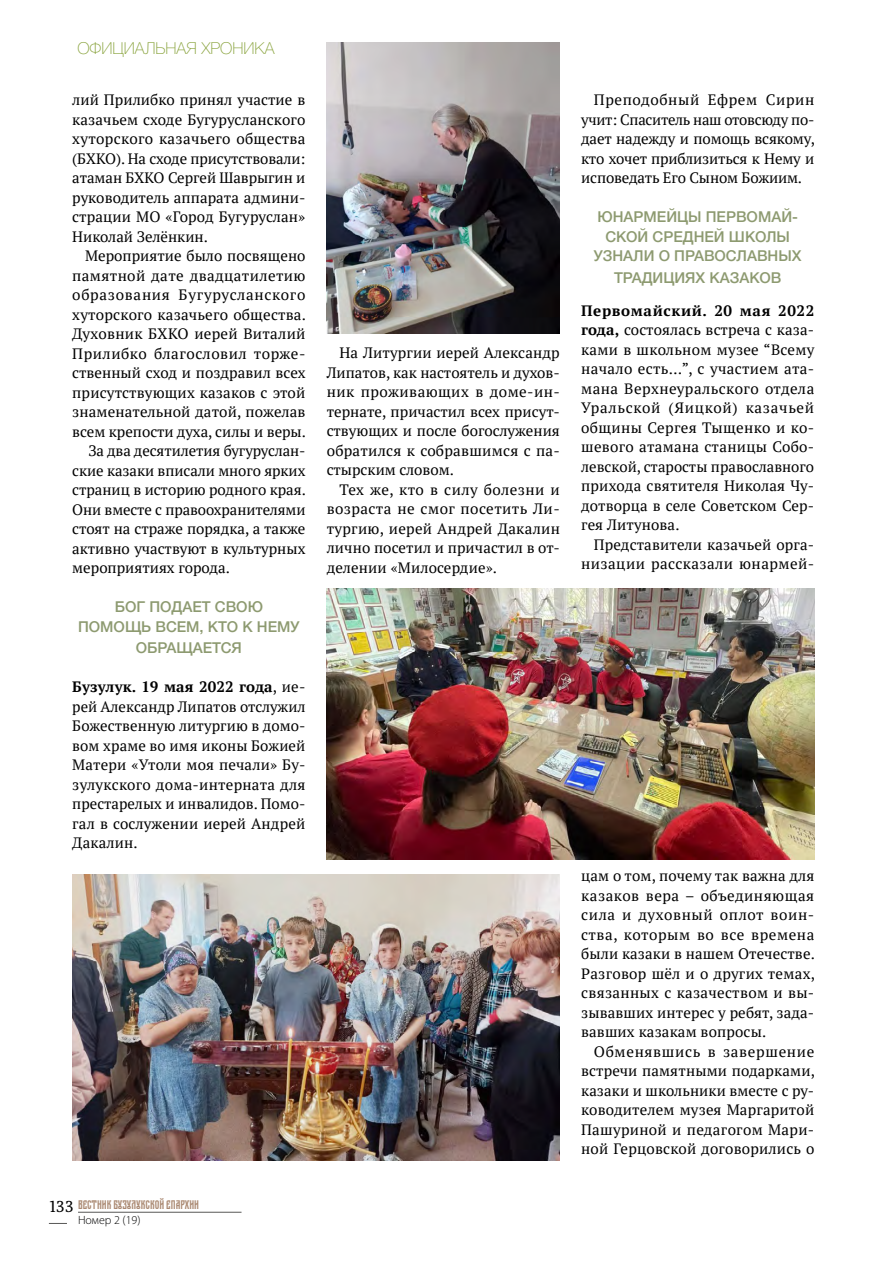
<style>
.page{position:relative;width:893px;height:1263px;background:#fff}
.page>*{position:absolute;margin:0;border:0;box-sizing:border-box;transform-origin:0 0}
.t1{font:100 16.5px "Helvetica Neue LTW1 G";color:#89a33d}
.t2{font:15px/19.5px "PT Serif";letter-spacing:.005em;color:#000;text-align:justify}
.t3{font:500 15px/19.5px "Helvetica Neue LTW1 G";color:#8d9a70;text-align:center}
.t4{font:15px "PT Serif";letter-spacing:.045em;color:#000}
.t5{font:15px "PT Serif";letter-spacing:.025em;color:#000}
.t6{font:15px "PT Serif";letter-spacing:.035em;color:#000}
.t7{font:12.45px "Dobrozrachniy";color:#ab8a73}
.t8{font:300 12px "Myriad Pro";color:#000}
.s1{font-weight:700}
.s2{font-family:"Gregor";font-size:15.75px;color:#000}
</style>
<div class="page">
<svg style="left:49px;top:1223px;width:18px;height:1px"></svg>
<hr style="left:78px;top:1212px;width:164px;height:1px;background:#575756">
<img style="left:72px;top:875px;width:488px;height:286px">
<img style="left:327px;top:42px;width:233px;height:292px">
<img style="left:327px;top:589px;width:487px;height:270px">
<p class="t1" style="left:77px;top:38px;width:199px">ОФИЦИАЛЬНАЯ ХРОНИКА</p>
<p class="t2" style="left:72px;top:90px;width:235px">лий Прилибко принял участие в казачьем сходе Бугурусланского хуторского казачьего общества (БХКО). На сходе присутствовали: атаман БХКО Сергей Шаврыгин и руководитель аппарата админи&shy;страции МО «Город Бугуруслан» Николай Зелёнкин.</p>
<p class="t2" style="left:85px;top:246px;width:222px">Мероприятие было посвящено</p>
<p class="t5" style="left:72px;top:266px;width:235px">памятной дате двадцатилетию</p>
<p class="t4" style="left:72px;top:285px;width:235px">образования Бугурусланского</p>
<p class="t2" style="left:72px;top:304px;width:235px">хуторского казачьего общества.</p>
<p class="t2" style="left:72px;top:324px;width:235px">Духовник БХКО иерей Виталий</p>
<p class="t6" style="left:72px;top:344px;width:235px">Прилибко благословил торже-</p>
<p class="t2" style="left:72px;top:363px;width:235px">ственный сход и поздравил всех</p>
<p class="t2" style="left:72px;top:382px;width:235px">присутствующих казаков с этой</p>
<p class="t2" style="left:72px;top:402px;width:235px">знаменательной датой, пожелав</p>
<p class="t2" style="left:72px;top:421px;width:235px">всем крепости духа, силы и веры.</p>
<p class="t2" style="left:88px;top:441px;width:219px">За два десятилетия бугуруслан-</p>
<p class="t2" style="left:72px;top:460px;width:235px">ские казаки вписали много ярких</p>
<p class="t2" style="left:72px;top:480px;width:235px">страниц в историю родного края.</p>
<p class="t2" style="left:72px;top:499px;width:235px">Они вместе с правоохранителями</p>
<p class="t2" style="left:72px;top:519px;width:235px">стоят на страже порядка, а также</p>
<p class="t2" style="left:72px;top:538px;width:235px">активно участвуют в культурных</p>
<p class="t2" style="left:72px;top:558px;width:159px">мероприятиях города.</p>
<p class="t3" style="left:78px;top:597px;width:223px">БОГ ПОДАЕТ СВОЮ<br>ПОМОЩЬ ВСЕМ, КТО К НЕМУ</p>
<p class="t3" style="left:136px;top:638px;width:108px">ОБРАЩАЕТСЯ</p>
<p class="t2" style="left:72px;top:677px;width:235px"><span class="s1">Бузулук. 19 мая 2022 года</span>, ие&shy;рей Александр Липатов отслужил Божественную литургию в домо&shy;вом храме во имя иконы Божией Матери «Утоли моя печали» Бу&shy;зулукского дома-интерната для престарелых и инвалидов. Помо&shy;гал в сослужении иерей Андрей Дакалин.</p>
<p class="t2" style="left:327px;top:343px;width:235px;text-indent:13px">На Литургии иерей Александр Липатов, как настоятель и духов&shy;ник проживающих в доме-ин&shy;тернате, причастил всех присут&shy;ствующих и после богослужения обратился к собравшимся с па&shy;стырским словом.</p>
<p class="t2" style="left:327px;top:479px;width:235px;text-indent:13px">Тех же, кто в силу болезни и возраста не смог посетить Ли&shy;тургию, иерей Андрей Дакалин лично посетил и причастил в от&shy;делении «Милосердие».</p>
<p class="t7" style="left:50px;top:1197px;width:151px"><span class="s2">133</span> вестник Бузулукской Епархии</p>
<p class="t8" style="left:78px;top:1213px;width:64px">Номер 2 (19)</p>
<p class="t2" style="left:581px;top:90px;width:235px;text-indent:13px">Преподобный Ефрем Сирин учит: Спаситель наш отовсюду по&shy;дает надежду и помощь всякому, кто хочет приблизиться к Нему и исповедать Его Сыном Божиим.</p>
<p class="t3" style="left:594px;top:207px;width:209px">ЮНАРМЕЙЦЫ ПЕРВОМАЙ-<br>СКОЙ СРЕДНЕЙ ШКОЛЫ<br>УЗНАЛИ О ПРАВОСЛАВНЫХ</p>
<p class="t3" style="left:614px;top:268px;width:169px">ТРАДИЦИЯХ КАЗАКОВ</p>
<p class="t2" style="left:581px;top:300px;width:235px"><span class="s1">Первомайский. 20 мая 2022 года,</span> состоялась встреча с каза&shy;ками в школьном музее “Всему начало есть…”, с участием ата&shy;мана Верхнеуральского отдела Уральской (Яицкой) казачьей общины Сергея Тыщенко и ко&shy;шевого атамана станицы Собо&shy;левской, старосты православного прихода святителя Николая Чу&shy;дотворца в селе Советском Сер&shy;гея Литунова.</p>
<p class="t2" style="left:581px;top:534px;width:235px;text-align:right">Представители казачьей орга&shy;низации рассказали юнармей-</p>
<p class="t2" style="left:581px;top:866px;width:235px">цам о том, почему так важна для казаков вера – объединяющая сила и духовный оплот воин&shy;ства, которым во все времена были казаки в нашем Отечестве.<br>Разговор шёл и о других темах, связанных с казачеством и вы&shy;зывавших интерес у ребят, зада&shy;вавших казакам вопросы.</p>
<p class="t2" style="left:581px;top:1041px;width:235px;text-indent:13px">Обменявшись в завершение встречи памятными подарками, казаки и школьники вместе с ру&shy;ководителем музея Маргаритой Пашуриной и педагогом Мари&shy;ной Герцовской договорились о</p>
</div>
